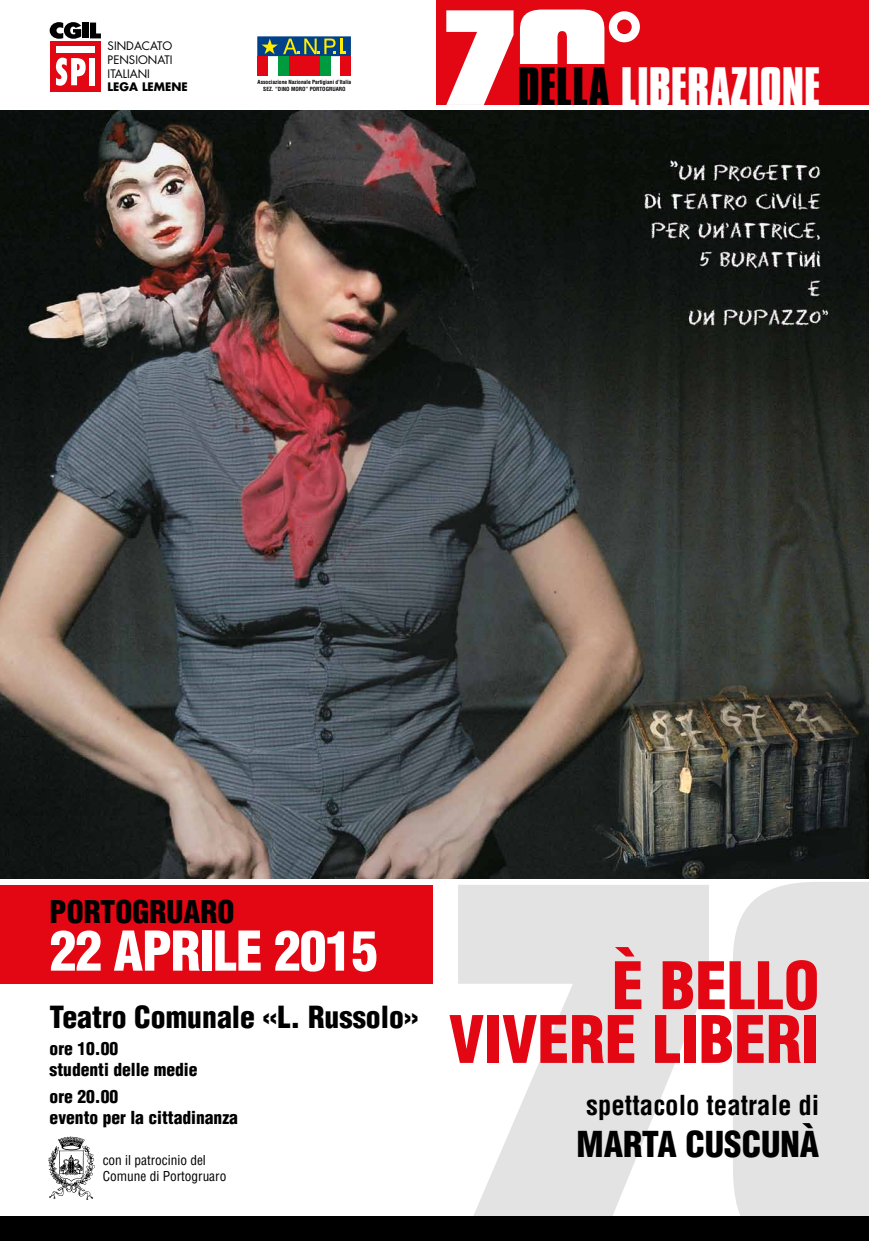
<style>
.page{position:relative;width:869px;height:1241px;background:#fff}
.page>*{position:absolute;margin:0;border:0;box-sizing:border-box;transform-origin:0 0}
.t1{font:900 116.38px "Compacta BT";color:#fff}
.t2{font:900 condensed 63.7px/53.8px "Helvetica";color:#e30613;text-align:right}
.t3{font:900 condensed 53.46px "Helvetica";letter-spacing:-.02em;color:#fff}
.t4{font:700 47.77px "Compacta BT";color:#fff}
.t5{font:900 condensed 34.82px "Helvetica";color:#000}
.t6{font:900 condensed 30.54px "Helvetica";color:#000}
.t7{font:900 condensed 29.75px "Helvetica";color:#000}
.t8{font:700 condensed 26.86px "Helvetica";color:#000}
.t9{font:900 condensed 17.5px/21px "Helvetica";color:#000}
.t10{font:condensed 13.3px/16px "Helvetica";color:#000}
.t11{font:11.38px/13.7px "Futura";color:#000;text-align:justify}
.t12{font:700 11.38px "Futura";color:#000}
.t13{font:700 condensed 5.51px/6.6px "Helvetica";color:#000;text-align:center}
.s1{color:#000}
</style>
<div class="page">
<svg style="left:458px;top:882px;width:410px;height:333px;fill:#e3e3e3"></svg>
<div style="left:436px;top:0;width:432px;height:105px;background:#e30613"></div>
<img style="left:0;top:110px;width:868px;height:768px">
<div style="left:0;top:884px;width:432px;height:99px;background:#e30613"></div>
<div style="left:0;top:1215px;width:868px;height:25px;background:#000"></div>
<div style="left:288px;top:56px;width:32px;height:20px;background:#e30613"></div>
<div style="left:319px;top:56px;width:11px;height:20px;background:#009b3e"></div>
<div style="left:257px;top:56px;width:10px;height:20px;background:#e30613"></div>
<svg style="left:257px;top:36px;width:94px;height:20px;background:#3d6b6d"></svg>
<div style="left:340px;top:56px;width:11px;height:20px;background:#e30613"></div>
<div style="left:278px;top:56px;width:10px;height:20px;background:#009b3e"></div>
<div style="left:50px;top:41px;width:51px;height:50px;background:#e30613"></div>
<div style="left:82px;top:23px;width:6px;height:15px;background:#000"></div>
<svg style="left:90px;top:23px;width:11px;height:15px"></svg>
<svg style="left:50px;top:22px;width:31px;height:17px"></svg>
<div style="left:56px;top:46px;width:39px;height:7px;background:#fff"></div>
<svg style="left:56px;top:58px;width:30px;height:28px"></svg>
<div style="left:89px;top:58px;width:6px;height:27px;background:#fff"></div>
<svg style="left:48px;top:1136px;width:47px;height:63px"></svg>
<h3 class="t11" style="left:108px;top:39px;width:66px">SINDACATO PENSIONATI ITALIANI</h3>
<h3 class="t12" style="left:108px;top:79px;width:82px">LEGA LEMENE</h3>
<p class="t13" style="left:257px;top:79px;width:95px">Associazione Nazionale Partigiani d’Italia<br>Sez. “Dino Moro” Portogruaro</p>
<h1 class="t1" style="left:444px;top:-12px;width:197px">70<sup>°</sup></h1>
<h3 class="t4" style="left:517px;top:58px;width:304px"><span class="s1">DELLA</span> LIBERAZIONE</h3>
<h3 class="t6" style="left:50px;top:892px;width:186px">PORTOGRUARO</h3>
<h3 class="t3" style="left:50px;top:917px;width:329px">22 APRILE 2015</h3>
<h3 class="t7" style="left:50px;top:997px;width:370px">Teatro Comunale «L. Russolo»</h3>
<h3 class="t9" style="left:50px;top:1037px;width:149px">ore 10.00<br>studenti delle medie</h3>
<h3 class="t9" style="left:50px;top:1085px;width:190px">ore 20.00<br>evento per la cittadinanza</h3>
<h3 class="t10" style="left:103px;top:1151px;width:125px">con il patrocinio del<br>Comune di Portogruaro</h3>
<h2 class="t2" style="left:448px;top:958px;width:372px">È BELLO<br>VIVERE LIBERI</h2>
<h3 class="t8" style="left:585px;top:1088px;width:235px">spettacolo teatrale di</h3>
<h3 class="t5" style="left:576px;top:1121px;width:47px">Marta</h3>
<h3 class="t5" style="left:685px;top:1121px;width:135px">cuscunà</h3>
</div>
